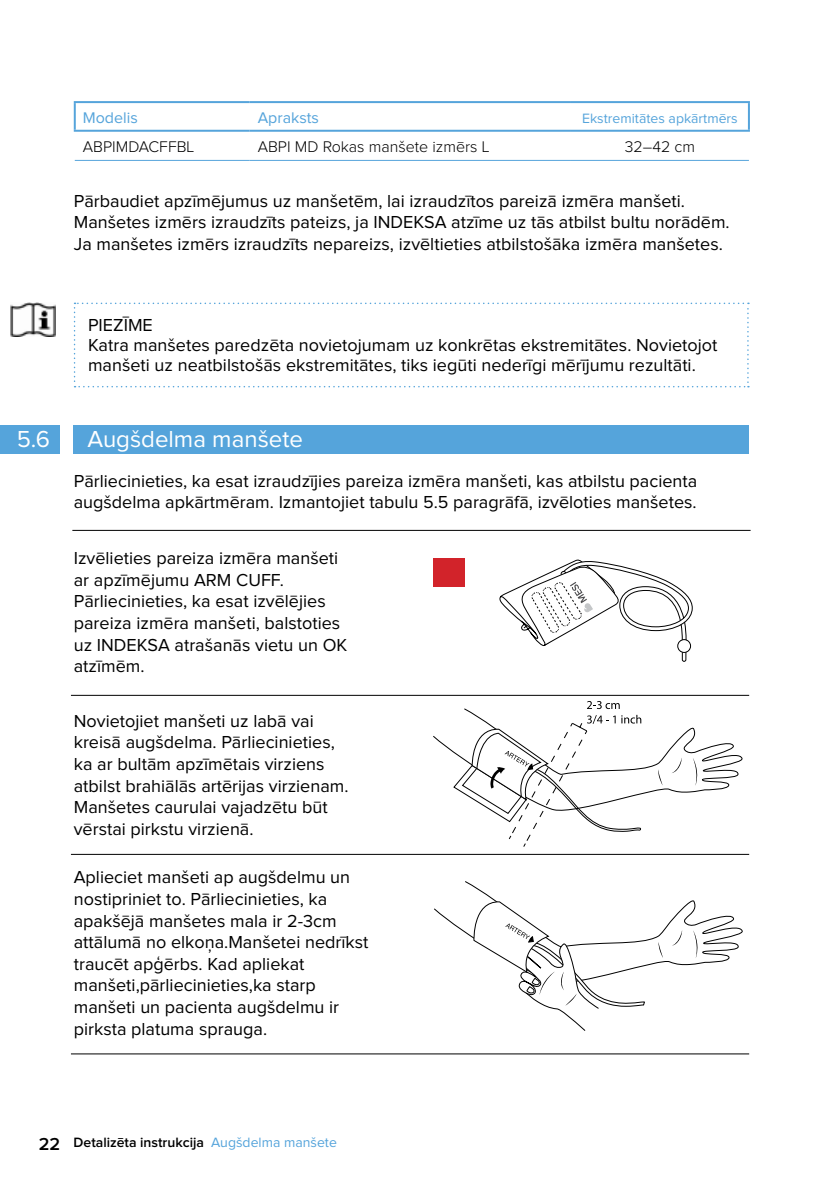
<style>
.page{position:relative;width:840px;height:1191px;background:#fff}
.page>*{position:absolute;margin:0;border:0;box-sizing:border-box;transform-origin:0 0}
.t1{font:24px "Proxima Nova";color:#fff}
.t2{font:18px/21.6px "Proxima Nova";color:#000}
.t3{font:300 16px "Proxima Nova";color:#000}
.t4{font:16px "Proxima Nova";color:#55a4db}
.t5{font:600 14px "Proxima Nova";color:#000}
.t6{font:14px "Proxima Nova";color:#55a4db}
.s1{font-size:18px}
.s2{font-weight:400;color:#55a4db}
</style>
<div class="page">
<div style="left:74px;top:425px;width:674px;height:28px;background:#55a4db"></div>
<div style="left:0;top:425px;width:60px;height:28px;background:#55a4db"></div>
<hr style="left:71px;top:854px;width:677px;height:1px;background:#000">
<hr style="left:71px;top:695px;width:677px;height:1px;background:#000">
<hr style="left:71px;top:1053px;width:677px;height:1px;background:#000">
<hr style="left:72px;top:530px;width:678px;height:1px;background:#000">
<img style="left:11px;top:302px;width:45px;height:34px">
<svg style="left:74px;top:302px;width:674px;height:85px"></svg>
<svg style="left:434px;top:881px;width:309px;height:150px"></svg>
<svg style="left:433px;top:701px;width:310px;height:146px"></svg>
<div style="left:433px;top:558px;width:31px;height:28px;background:#d2232a"></div>
<svg style="left:499px;top:560px;width:192px;height:101px"></svg>
<hr style="left:74px;top:101px;width:175px;height:2px;background:#55a4db">
<hr style="left:74px;top:103px;width:2px;height:27px;background:#55a4db">
<hr style="left:249px;top:101px;width:321px;height:2px;background:#55a4db">
<hr style="left:570px;top:101px;width:179px;height:2px;background:#55a4db">
<hr style="left:747px;top:103px;width:2px;height:27px;background:#55a4db">
<hr style="left:74px;top:130px;width:175px;height:2px;background:#55a4db">
<hr style="left:249px;top:130px;width:321px;height:2px;background:#55a4db">
<hr style="left:570px;top:130px;width:179px;height:2px;background:#55a4db">
<hr style="left:75px;top:160px;width:174px;height:1px;background:#55a4db">
<hr style="left:249px;top:160px;width:321px;height:1px;background:#55a4db">
<hr style="left:570px;top:160px;width:178px;height:1px;background:#55a4db">
<p class="t4" style="left:83px;top:110px;width:56px">Modelis</p>
<p class="t4" style="left:257px;top:110px;width:63px">Apraksts</p>
<p class="t6" style="left:581px;top:112px;width:157px">Ekstremitātes apkārtmērs</p>
<p class="t3" style="left:83px;top:140px;width:113px">ABPIMDACFFBL</p>
<p class="t3" style="left:257px;top:140px;width:233px">ABPI MD Rokas manšete izmērs L</p>
<p class="t3" style="left:624px;top:140px;width:72px">32–42 cm</p>
<p class="t2" style="left:74px;top:190px;width:657px">Pārbaudiet apzīmējumus uz manšetēm, lai izraudzītos pareizā izmēra manšeti.<br>Manšetes izmērs izraudzīts pateizs, ja INDEKSA atzīme uz tās atbilst bultu norādēm.<br>Ja manšetes izmērs izraudzīts nepareizs, izvēltieties atbilstošāka izmēra manšetes.</p>
<p class="t2" style="left:88px;top:315px;width:630px;line-height:20px">PIEZĪME<br>Katra manšetes paredzēta novietojumam uz konkrētas ekstremitātes. Novietojot manšeti uz neatbilstošās ekstremitātes, tiks iegūti nederīgi mērījumu rezultāti.</p>
<h1 class="t1" style="left:17px;top:428px;width:35px">5.6</h1>
<h1 class="t1" style="left:87px;top:428px;width:217px">Augšdelma manšete</h1>
<p class="t2" style="left:74px;top:471px;width:624px">Pārliecinieties, ka esat izraudzījies pareiza izmēra manšeti, kas atbilstu pacienta augšdelma apkārtmēram. Izmantojiet tabulu 5.5 paragrāfā, izvēloties manšetes.</p>
<p class="t2" style="left:74px;top:548px;width:275px">Izvēlieties pareiza izmēra manšeti ar apzīmējumu ARM CUFF.<br>Pārliecinieties, ka esat izvēlējies pareiza izmēra manšeti, balstoties uz INDEKSA atrašanās vietu un OK atzīmēm.</p>
<p class="t2" style="left:74px;top:711px;width:276px">Novietojiet manšeti uz labā vai kreisā augšdelma. Pārliecinieties, ka ar bultām apzīmētais virziens atbilst brahiālās artērijas virzienam.<br>Manšetes caurulai vajadzētu būt vērstai pirkstu virzienā.</p>
<p class="t2" style="left:74px;top:867px;width:296px">Aplieciet manšeti ap augšdelmu un nostipriniet to. Pārliecinieties, ka apakšējā manšetes mala ir 2-3cm attālumā no elkoņa.Manšetei nedrīkst traucēt apģērbs. Kad apliekat manšeti,pārliecinieties,ka starp manšeti un pacienta augšdelmu ir pirksta platuma sprauga.</p>
<p class="t5" style="left:39px;top:1135px;width:299px"><span class="s1">22</span> Detalizēta instrukcija <span class="s2">Augšdelma manšete</span></p>
</div>
